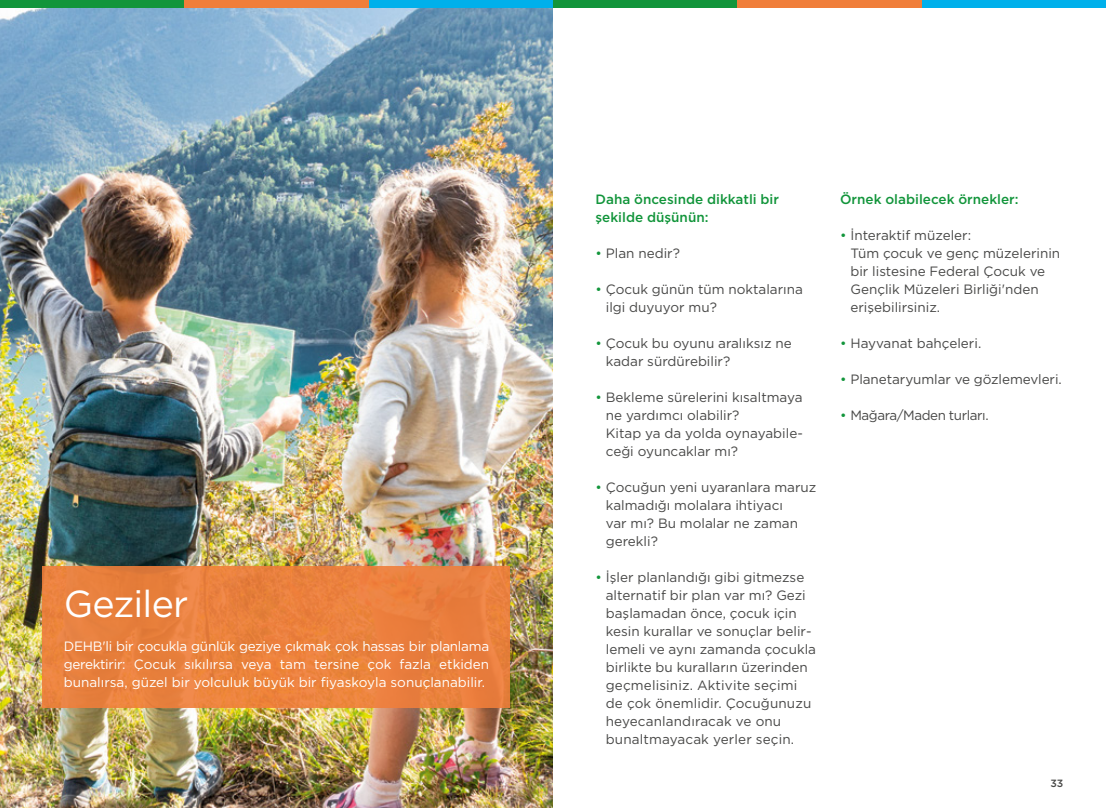
<style>
.page{position:relative;width:1106px;height:808px;background:#fff}
.page>*{position:absolute;margin:0;border:0;box-sizing:border-box;transform-origin:0 0}
.t1{font:37.5px "Gotham";letter-spacing:-.02em;color:#fff}
.t2{font:13.5px/18px "Gotham";color:#484847}
.t3{font:13.5px/18px "Gotham";color:#fff;text-align:justify}
.t4{font:500 13.5px/18px "Gotham";color:#12953b}
.t5{font:13.5px "Gotham";letter-spacing:-.03em;color:#484847}
.t6{font:500 10.5px "Gotham";color:#484847}
.s1{color:#12953b}
</style>
<div class="page">
<img style="left:0;top:7px;width:553px;height:801px">
<svg style="left:43px;top:566px;width:467px;height:142px;background:#e9803d"></svg>
<div style="left:0;top:0;width:184px;height:7px;background:#12953b"></div>
<div style="left:553px;top:0;width:184px;height:7px;background:#12953b"></div>
<div style="left:369px;top:0;width:184px;height:7px;background:#00b0eb"></div>
<div style="left:921px;top:0;width:185px;height:7px;background:#00b0eb"></div>
<div style="left:184px;top:0;width:185px;height:7px;background:#f07e3a"></div>
<div style="left:737px;top:0;width:184px;height:7px;background:#f07e3a"></div>
<h1 class="t1" style="left:64px;top:580px;width:126px">Geziler</h1>
<p class="t3" style="left:64px;top:636px;width:427px">DEHB'li bir çocukla günlük geziye çıkmak çok hassas bir planlama gerektirir: Çocuk sıkılırsa veya tam tersine çok fazla etkiden bunalırsa, güzel bir yolculuk büyük bir fiyaskoyla sonuçlanabilir.</p>
<p class="t4" style="left:595px;top:190px;width:185px">Daha öncesinde dikkatli bir şekilde düşünün:</p>
<p class="t2" style="left:595px;top:244px;width:86px"><span class="s1">•</span> Plan nedir?</p>
<p class="t2" style="left:606px;top:280px;width:199px;text-indent:-10px"><span class="s1">•</span> Çocuk günün tüm noktalarına ilgi duyuyor mu?</p>
<p class="t2" style="left:606px;top:334px;width:187px;text-indent:-10px"><span class="s1">•</span> Çocuk bu oyunu aralıksız ne kadar sürdürebilir?</p>
<p class="t2" style="left:606px;top:388px;width:198px;text-indent:-10px"><span class="s1">•</span> Bekleme sürelerini kısaltmaya ne yardımcı olabilir?<br>Kitap ya da yolda oynayabile&shy;ceği oyuncaklar mı?</p>
<p class="t2" style="left:606px;top:478px;width:212px;text-indent:-10px"><span class="s1">•</span> Çocuğun yeni uyaranlara maruz kalmadığı molalara ihtiyacı<br>var mı? Bu molalar ne zaman gerekli?</p>
<p class="t2" style="left:606px;top:568px;width:212px;text-indent:-10px"><span class="s1">•</span> İşler planlandığı gibi gitmezse alternatif bir plan var mı? Gezi başlamadan önce, çocuk için kesin kurallar ve sonuçlar belir&shy;lemeli ve aynı zamanda çocukla birlikte bu kuralların üzerinden geçmelisiniz. Aktivite seçimi de çok önemlidir. Çocuğunuzu heyecanlandıracak ve onu bunaltmayacak yerler seçin.</p>
<p class="t4" style="left:840px;top:190px;width:180px">Örnek olabilecek örnekler:</p>
<p class="t2" style="left:850px;top:226px;width:211px;text-indent:-10px"><span class="s1">•</span> İnteraktif müzeler:<br>Tüm çocuk ve genç müzelerinin bir listesine Federal Çocuk ve<br>Gençlik Müzeleri Birliği'nden erişebilirsiniz.</p>
<p class="t2" style="left:840px;top:334px;width:143px"><span class="s1">•</span> Hayvanat bahçeleri.</p>
<p class="t2" style="left:840px;top:370px;width:223px"><span class="s1">•</span> Planetaryumlar ve gözlemevleri.</p>
<p class="t5" style="left:840px;top:406px;width:150px"><span class="s1">•</span> Mağara/Maden turları.</p>
<p class="t6" style="left:1050px;top:776px;width:14px">33</p>
</div>
